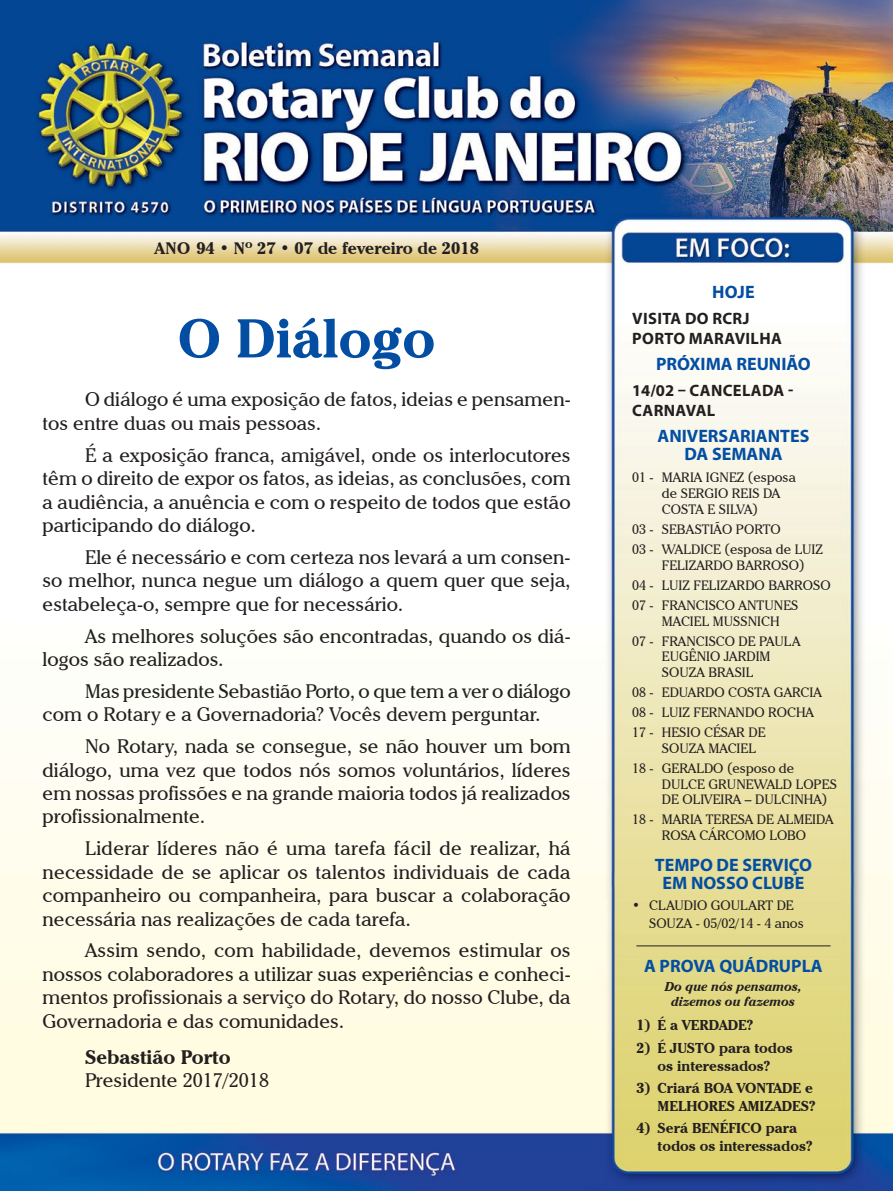
<style>
.page{position:relative;width:893px;height:1191px;background:#fff}
.page>*{position:absolute;margin:0;border:0;box-sizing:border-box;transform-origin:0 0}
.t1{font:700 54px "Cheltenham IT Cby BT";color:#034ea2}
.t2{font:19.5px/23.4px "Cheltenham IT Cby BT";color:#231f20;text-align:justify}
.t3{font:700 19.5px "Cheltenham IT Cby BT";color:#231f20}
.t4{font:700 18px/18px "Myriad Pro";color:#034ea2;text-align:center}
.t5{font:700 16.5px/19.5px "Myriad Pro";letter-spacing:.02em;color:#231f20}
.t6{font:700 16.5px "Cheltenham IT Cby BT";color:#231f20}
.t7{font:700 14.25px/18px "Cheltenham IT Cby BT";color:#231f20;text-align:center}
.t8{font:13.5px/20px "Cheltenham IT Cby BT";color:#231f20}
.t9{font:italic 700 12.75px/15px "Cheltenham IT Cby BT";color:#231f20;text-align:center}
</style>
<div class="page">
<img style="left:0;top:0;width:893px;height:1191px">
<hr style="left:636px;top:945px;width:195px;height:1px;background:#231f20">
<p class="t6" style="left:155px;top:238px;width:326px">ANO 94 • Nº 27 • 07 de fevereiro de 2018</p>
<h1 class="t1" style="left:178px;top:305px;width:259px">O Diálogo</h1>
<p class="t2" style="left:43px;top:387px;width:530px;text-indent:43px">O diálogo é uma exposição de fatos, ideias e pensamen&shy;tos entre duas ou mais pessoas.</p>
<p class="t2" style="left:43px;top:443px;width:530px;text-indent:43px">É a exposição franca, amigável, onde os interlocutores têm o direito de expor os fatos, as ideias, as conclusões, com a audiência, a anuência e com o respeito de todos que estão participando do diálogo.</p>
<p class="t2" style="left:43px;top:545px;width:530px;text-indent:43px">Ele é necessário e com certeza nos levará a um consen&shy;so melhor, nunca negue um diálogo a quem quer que seja, estabeleça-o, sempre que for necessário.</p>
<p class="t2" style="left:43px;top:623px;width:530px;text-indent:43px">As melhores soluções são encontradas, quando os diá&shy;logos são realizados.</p>
<p class="t2" style="left:43px;top:679px;width:530px;text-indent:43px">Mas presidente Sebastião Porto, o que tem a ver o diálogo com o Rotary e a Governadoria? Vocês devem perguntar.</p>
<p class="t2" style="left:43px;top:734px;width:530px;text-indent:43px">No Rotary, nada se consegue, se não houver um bom diálogo, uma vez que todos nós somos voluntários, líderes em nossas profissões e na grande maioria todos já realizados profissionalmente.</p>
<p class="t2" style="left:43px;top:836px;width:530px;text-indent:43px">Liderar líderes não é uma tarefa fácil de realizar, há necessidade de se aplicar os talentos individuais de cada companheiro ou companheira, para buscar a colaboração necessária nas realizações de cada tarefa.</p>
<p class="t2" style="left:43px;top:938px;width:530px;text-indent:43px">Assim sendo, com habilidade, devemos estimular os nossos colaboradores a utilizar suas experiências e conheci&shy;mentos profissionais a serviço do Rotary, do nosso Clube, da Governadoria e das comunidades.</p>
<p class="t3" style="left:85px;top:1045px;width:147px">Sebastião Porto</p>
<p class="t2" style="left:85px;top:1068px;width:186px">Presidente 2017/2018</p>
<p class="t4" style="left:712px;top:284px;width:44px">HOJE</p>
<p class="t5" style="left:632px;top:309px;width:151px">VISITA DO RCRJ<br>PORTO MARAVILHA</p>
<p class="t4" style="left:656px;top:355px;width:156px">PRÓXIMA REUNIÃO</p>
<p class="t5" style="left:632px;top:381px;width:163px">14/02 – CANCELADA -<br>CARNAVAL</p>
<p class="t4" style="left:658px;top:427px;width:153px">ANIVERSARIANTES<br>DA SEMANA</p>
<p class="t8" style="left:662px;top:469px;width:136px;line-height:15.8px;text-indent:-30px">01 - MARIA IGNEZ (esposa de SERGIO REIS DA<br>COSTA E SILVA)</p>
<p class="t8" style="left:632px;top:519px;width:192px">03 - SEBASTIÃO PORTO<br>03 - WALDICE (esposa de LUIZ</p>
<p class="t8" style="left:632px;top:555px;width:200px;text-indent:30px">FELIZARDO BARROSO)<br>04 - LUIZ FELIZARDO BARROSO<br>07 - FRANCISCO ANTUNES</p>
<p class="t8" style="left:632px;top:610px;width:170px;text-indent:30px">MACIEL MUSSNICH<br>07 - FRANCISCO DE PAULA</p>
<p class="t8" style="left:662px;top:648px;width:110px;line-height:15.8px">EUGÊNIO JARDIM<br>SOUZA BRASIL</p>
<p class="t8" style="left:632px;top:682px;width:191px">08 - EDUARDO COSTA GARCIA<br>08 - LUIZ FERNANDO ROCHA<br>17 - HESIO CÉSAR DE</p>
<p class="t8" style="left:632px;top:738px;width:164px;text-indent:30px">SOUZA MACIEL<br>18 - GERALDO (esposo de</p>
<p class="t8" style="left:662px;top:776px;width:177px;line-height:15.8px">DULCE GRUNEWALD LOPES<br>DE OLIVEIRA – DULCINHA)</p>
<p class="t8" style="left:632px;top:811px;width:203px;line-height:15.8px;text-align:center">18 - MARIA TERESA DE ALMEIDA<br>ROSA CÁRCOMO LOBO</p>
<p class="t4" style="left:655px;top:856px;width:159px">TEMPO DE SERVIÇO<br>EM NOSSO CLUBE</p>
<p class="t8" style="left:649px;top:896px;width:156px;line-height:18px;text-indent:-17px">• CLAUDIO GOULART DE<br>SOUZA - 05/02/14 - 4 anos</p>
<p class="t4" style="left:644px;top:957px;width:180px">A PROVA QUÁDRUPLA</p>
<p class="t9" style="left:665px;top:979px;width:138px">Do que nós pensamos, dizemos ou fazemos</p>
<p class="t7" style="left:636px;top:1016px;width:118px">1) É a VERDADE?</p>
<p class="t7" style="left:636px;top:1038px;width:158px">2) É JUSTO para todos os interessados?</p>
<p class="t7" style="left:636px;top:1078px;width:181px;text-align:right">3) Criará BOA VONTADE e<br>MELHORES AMIZADES?</p>
<p class="t7" style="left:658px;top:1119px;width:156px;text-align:left;text-indent:-21px">4) Será BENÉFICO para todos os interessados?</p>
</div>
